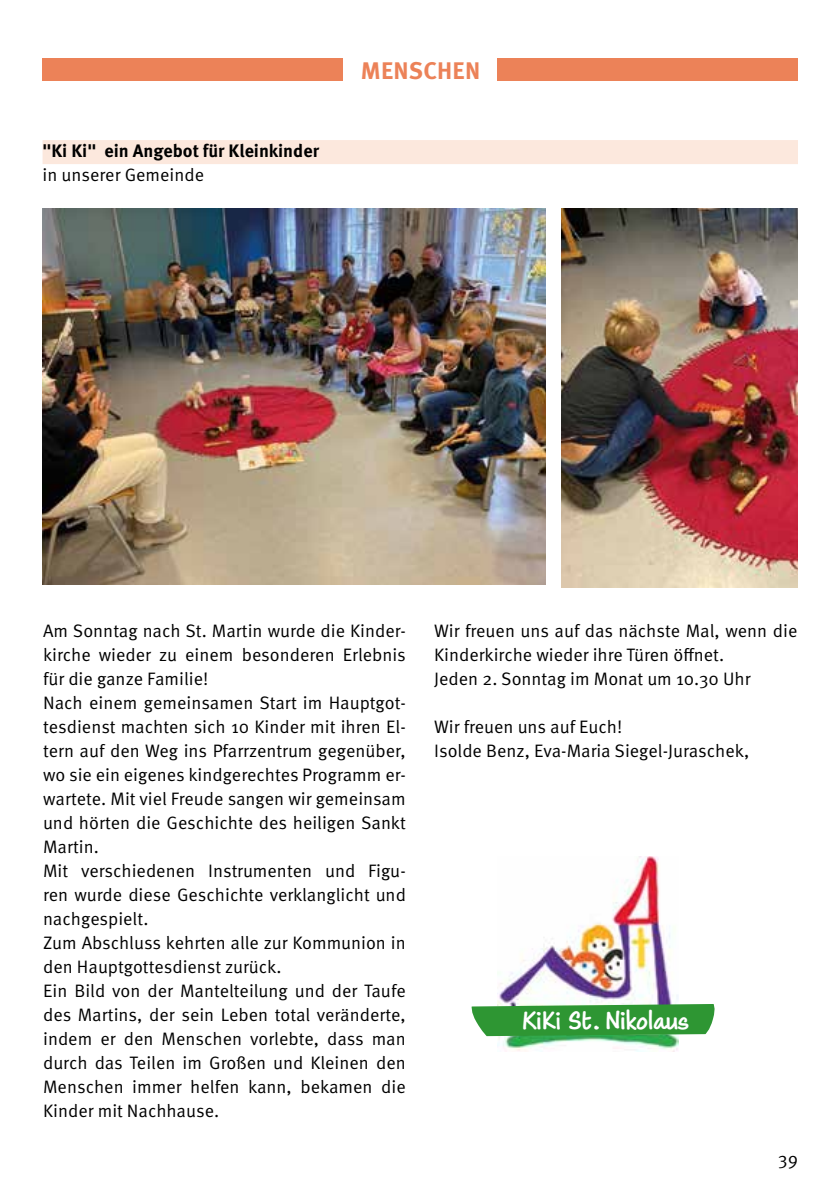
<style>
.page{position:relative;width:840px;height:1191px;background:#fff}
.page>*{position:absolute;margin:0;border:0;box-sizing:border-box;transform-origin:0 0}
.t1{font:700 30px "Maku";color:#fff}
.t2{font:700 24px "Meta Pro";letter-spacing:.01em;color:#ec8258}
.t3{font:18px/24px "Meta Pro Norm";color:#000}
.t4{font:700 18px "Meta Pro";color:#000}
</style>
<div class="page">
<div style="left:43px;top:58px;width:300px;height:23px;background:#ec8258"></div>
<div style="left:497px;top:58px;width:300px;height:23px;background:#ec8258"></div>
<div style="left:43px;top:140px;width:754px;height:24px;background:#fce8dd"></div>
<img style="left:561px;top:208px;width:236px;height:379px">
<img style="left:43px;top:208px;width:502px;height:377px">
<img style="left:497px;top:856px;width:180px;height:195px">
<svg style="left:471px;top:1004px;width:244px;height:32px;background:#3e9e43"></svg>
<p class="t4" style="left:43px;top:137px;width:278px">"Ki Ki" ein Angebot für Kleinkinder</p>
<p class="t3" style="left:43px;top:162px;width:163px">in unserer Gemeinde</p>
<h2 class="t2" style="left:361px;top:52px;width:121px">MENSCHEN</h2>
<p class="t3" style="left:43px;top:618px;width:364px">Am Sonntag nach St. Martin wurde die Kinder&shy;kirche wieder zu einem besonderen Erlebnis für die ganze Familie!<br>Nach einem gemeinsamen Start im Hauptgot&shy;tesdienst machten sich 10 Kinder mit ihren El&shy;tern auf den Weg ins Pfarrzentrum gegenüber, wo sie ein eigenes kindgerechtes Programm er&shy;wartete. Mit viel Freude sangen wir gemeinsam und hörten die Geschichte des heiligen Sankt Martin.<br>Mit verschiedenen Instrumenten und Figu&shy;ren wurde diese Geschichte verklanglicht und nachgespielt.<br>Zum Abschluss kehrten alle zur Kommunion in den Hauptgottesdienst zurück.<br>Ein Bild von der Mantelteilung und der Taufe des Martins, der sein Leben total veränderte, indem er den Menschen vorlebte, dass man durch das Teilen im Großen und Kleinen den Menschen immer helfen kann, bekamen die Kinder mit Nachhause.</p>
<p class="t3" style="left:434px;top:618px;width:364px">Wir freuen uns auf das nächste Mal, wenn die<br>Kinderkirche wieder ihre Türen öffnet.<br>Jeden 2. Sonntag im Monat um 10.30 Uhr</p>
<p class="t3" style="left:434px;top:714px;width:316px">Wir freuen uns auf Euch!<br>Isolde Benz, Eva-Maria Siegel-Juraschek,</p>
<h1 class="t1" style="left:522px;top:1000px;width:168px">KiKi St. Nikolaus</h1>
<p class="t3" style="left:777px;top:1146px;width:21px">39</p>
</div>
